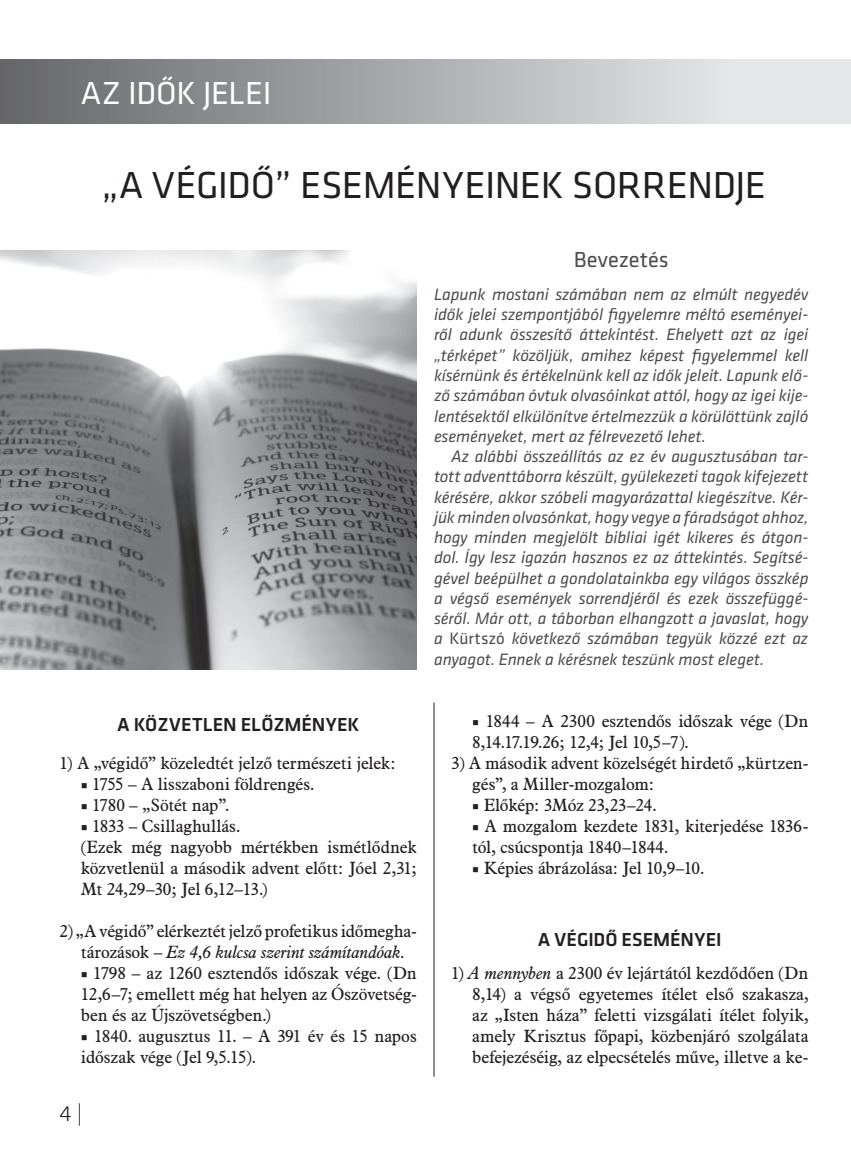
<style>
.page{position:relative;width:851px;height:1149px;background:#fff}
.page>*{position:absolute;margin:0;border:0;box-sizing:border-box;transform-origin:0 0}
.t1{font:39px "Klavika CH";letter-spacing:-.01em;color:#231f20}
.t2{font:33px "Klavika CH";letter-spacing:-.01em;color:#fff}
.t3{font:22.5px "Klavika CH";color:#4b4c4d}
.t4{font:300 22.5px "Klavika CH";color:#231f20}
.t5{font:500 19.5px "Klavika CH";letter-spacing:-.005em;color:#231f20}
.t6{font:17.25px/21px "Aldine 721 BT";letter-spacing:-.01em;color:#231f20}
.t7{font:italic 17.1px/20.2px "Klavika CH";letter-spacing:-.005em;color:#4b4c4d;text-align:justify}
.s1{font-style:normal}
.s2{font-family:"Minion Pro"}
.s3{font-style:italic}
</style>
<div class="page">
<hr style="left:433px;top:702px;width:1px;height:374px;background:#231f20">
<img style="left:0;top:250px;width:417px;height:419px">
<div style="left:0;top:60px;width:850px;height:63px;background:linear-gradient(to right,#65676b,#f4f5f7)"></div>
<hr style="left:850px;top:60px;width:1px;height:63px;background:#e6e7e9">
<h2 class="t2" style="left:81px;top:71px;width:192px">AZ IDŐK JELEI</h2>
<h1 class="t1" style="left:102px;top:159px;width:665px">„A VÉGIDŐ” ESEMÉNYEINEK SORRENDJE</h1>
<h3 class="t3" style="left:573px;top:245px;width:96px">BEVEZETÉS</h3>
<p class="t7" style="left:434px;top:284px;width:376px">Lapunk mostani számában nem az elmúlt negyedév idők jelei szempontjából figyelemre méltó eseményei&shy;ről adunk összesítő áttekintést. Ehelyett azt az igei „térképet” közöljük, amihez képest figyelemmel kell kísérnünk és értékelnünk kell az idők jeleit. Lapunk elő&shy;ző számában óvtuk olvasóinkat attól, hogy az igei kije&shy;lentésektől elkülönítve értelmezzük a körülöttünk zajló eseményeket, mert az félrevezető lehet.</p>
<p class="t7" style="left:434px;top:446px;width:376px;text-indent:17px">Az alábbi összeállítás az ez év augusztusában tar&shy;tott adventtáborra készült, gyülekezeti tagok kifejezett kérésére, akkor szóbeli magyarázattal kiegészítve. Kér&shy;jük minden olvasónkat, hogy vegye a fáradságot ahhoz, hogy minden megjelölt bibliai igét kikeres és átgon&shy;dol. Így lesz igazán hasznos ez az áttekintés. Segítsé&shy;gével beépülhet a gondolatainkba egy világos összkép a végső események sorrendjéről és ezek összefüggé&shy;séről. Már ott, a táborban elhangzott a javaslat, hogy a <span class="s1">KÜRTSZÓ</span> következő számában tegyük közzé ezt az anyagot. Ennek a kérésnek teszünk most eleget.</p>
<p class="t5" style="left:117px;top:710px;width:242px">A KÖZVETLEN ELŐZMÉNYEK</p>
<p class="t6" style="left:60px;top:751px;width:337px">1) A „végidő” közeledtét jelző természeti jelek:</p>
<p class="t6" style="left:81px;top:772px;width:235px"><span class="s2">■</span> 1755 – A lisszaboni földrengés.</p>
<p class="t6" style="left:81px;top:793px;width:150px"><span class="s2">■</span> 1780 – „Sötét nap”.</p>
<p class="t6" style="left:81px;top:814px;width:337px"><span class="s2">■</span> 1833 – Csillaghullás.<br>(Ezek még nagyobb mértékben ismétlődnek közvetlenül a második advent előtt: Jóel 2,31; Mt 24,29–30; Jel 6,12–13.)</p>
<p class="t6" style="left:60px;top:919px;width:359px;text-align:center">2) „A végidő” elérkeztét jelző profetikus időmegha&shy;tározások – <span class="s3">Ez 4,6 kulcsa szerint számítandóak.</span></p>
<p class="t6" style="left:81px;top:961px;width:337px;text-align:justify"><span class="s2">■</span> 1798 – az 1260 esztendős időszak vége. (Dn 12,6–7; emellett még hat helyen az Ószövetség&shy;ben és az Újszövetségben.)</p>
<p class="t6" style="left:81px;top:1024px;width:337px"><span class="s2">■</span> 1840. augusztus 11. – A 391 év és 15 napos időszak vége (Jel 9,5.15).</p>
<h3 class="t4" style="left:60px;top:1099px;width:24px">4|</h3>
<p class="t6" style="left:472px;top:709px;width:337px"><span class="s2">■</span> 1844 – A 2300 esztendős időszak vége (Dn<br>8,14.17.19.26; 12,4; Jel 10,5–7).</p>
<p class="t6" style="left:472px;top:751px;width:337px;text-indent:-21px">3) A második advent közelségét hirdető „kürtzen&shy;gés”, a Miller-mozgalom:</p>
<p class="t6" style="left:472px;top:793px;width:186px"><span class="s2">■</span> Előkép: 3Móz 23,23–24.</p>
<p class="t6" style="left:472px;top:814px;width:336px"><span class="s2">■</span> A mozgalom kezdete 1831, kiterjedése 1836- tól, csúcspontja 1840–1844.</p>
<p class="t6" style="left:472px;top:856px;width:233px"><span class="s2">■</span> Képies ábrázolása: Jel 10,9–10.</p>
<p class="t5" style="left:537px;top:925px;width:185px">A VÉGIDŐ ESEMÉNYEI</p>
<p class="t6" style="left:472px;top:961px;width:337px;text-align:justify;text-indent:-21px">1) <span class="s3">A mennyben</span> a 2300 év lejártától kezdődően (Dn 8,14) a végső egyetemes ítélet első szakasza, az „Isten háza” feletti vizsgálati ítélet folyik, amely Krisztus főpapi, közbenjáró szolgálata befejezéséig, az elpecsételés műve, illetve a ke-</p>
</div>
